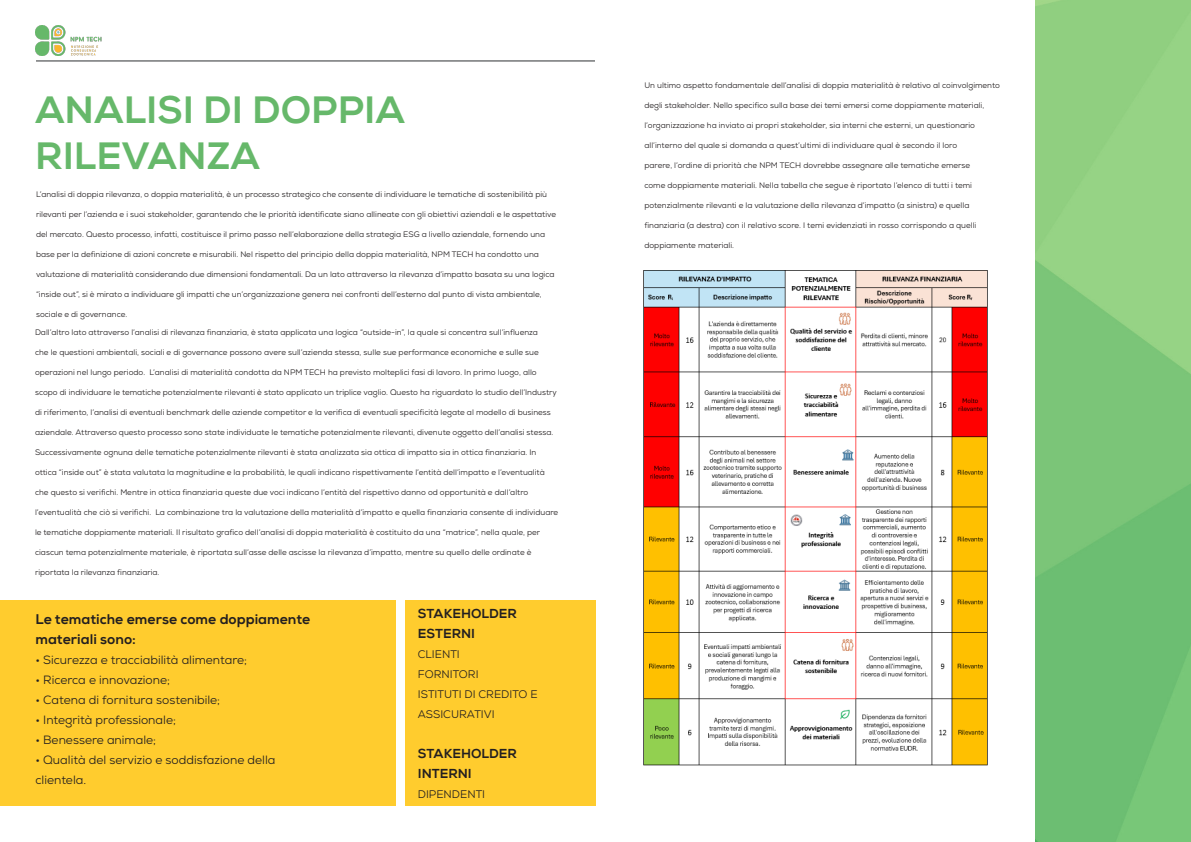
<style>
.page{position:relative;width:1191px;height:842px;background:#fff}
.page>*{position:absolute;margin:0;border:0;box-sizing:border-box;transform-origin:0 0}
.t1{font:800 38px/45.6px "Nexa";color:#66b86a}
.t2{font:800 14px/20px "Nexa";color:#231f20}
.t3{font:800 13px/20px "Nexa";color:#231f20}
.t4{font:12px/20px "Nexa";color:#231f20}
.t5{font:11px/20px "Nexa";color:#231f20}
.t6{font:8px "Nexa";color:#231f20}
</style>
<div class="page">
<hr style="left:36px;top:60px;width:1119px;height:1px;background:#2f3234">
<img style="left:35px;top:26px;width:67px;height:30px">
<div style="left:595px;top:34px;width:462px;height:48px;background:#fff"></div>
<div style="left:0;top:600px;width:395px;height:206px;background:#ffcc2e"></div>
<div style="left:404px;top:600px;width:191px;height:206px;background:#ffcc2e"></div>
<img style="left:643px;top:270px;width:345px;height:496px">
<img style="left:1035px;top:0;width:156px;height:842px">
<h1 class="t1" style="left:35px;top:88px;width:371px">ANALISI DI DOPPIA<br>RILEVANZA</h1>
<p class="t6" style="left:36px;top:189px;width:512px">L’analisi di doppia rilevanza, o doppia materialità, è un processo strategico che consente di individuare le tematiche di sostenibilità più</p>
<p class="t6" style="left:36px;top:209px;width:521px">rilevanti per l’azienda e i suoi stakeholder, garantendo che le priorità identificate siano allineate con gli obiettivi aziendali e le aspettative</p>
<p class="t6" style="left:36px;top:229px;width:510px">del mercato. Questo processo, infatti, costituisce il primo passo nell’elaborazione della strategia ESG a livello aziendale, fornendo una</p>
<p class="t6" style="left:36px;top:249px;width:504px">base per la definizione di azioni concrete e misurabili. Nel rispetto del principio della doppia materialità, NPM TECH ha condotto una</p>
<p class="t6" style="left:36px;top:269px;width:520px">valutazione di materialità considerando due dimensioni fondamentali. Da un lato attraverso la rilevanza d’impatto basata su una logica</p>
<p class="t6" style="left:36px;top:289px;width:507px">“inside out”, si è mirato a individuare gli impatti che un’organizzazione genera nei confronti dell’esterno dal punto di vista ambientale,</p>
<p class="t6" style="left:36px;top:309px;width:93px">sociale e di governance.</p>
<p class="t6" style="left:35px;top:327px;width:504px">Dall’altro lato attraverso l’analisi di rilevanza finanziaria, è stata applicata una logica “outside-in”, la quale si concentra sull’influenza</p>
<p class="t6" style="left:35px;top:347px;width:505px">che le questioni ambientali, sociali e di governance possono avere sull’azienda stessa, sulle sue performance economiche e sulle sue</p>
<p class="t6" style="left:35px;top:367px;width:503px">operazioni nel lungo periodo. L’analisi di materialità condotta da NPM TECH ha previsto molteplici fasi di lavoro. In primo luogo, allo</p>
<p class="t6" style="left:35px;top:387px;width:523px">scopo di individuare le tematiche potenzialmente rilevanti è stato applicato un triplice vaglio. Questo ha riguardato lo studio dell’Industry</p>
<p class="t6" style="left:35px;top:407px;width:517px">di riferimento, l’analisi di eventuali benchmark delle aziende competitor e la verifica di eventuali specificità legate al modello di business</p>
<p class="t6" style="left:35px;top:427px;width:520px">aziendale. Attraverso questo processo sono state individuate le tematiche potenzialmente rilevanti, divenute oggetto dell’analisi stessa.</p>
<p class="t6" style="left:35px;top:447px;width:503px">Successivamente ognuna delle tematiche potenzialmente rilevanti è stata analizzata sia ottica di impatto sia in ottica finanziaria. In</p>
<p class="t6" style="left:35px;top:467px;width:511px">ottica “inside out” è stata valutata la magnitudine e la probabilità, le quali indicano rispettivamente l’entità dell’impatto e l’eventualità</p>
<p class="t6" style="left:35px;top:487px;width:495px">che questo si verifichi. Mentre in ottica finanziaria queste due voci indicano l’entità del rispettivo danno od opportunità e dall’altro</p>
<p class="t6" style="left:35px;top:507px;width:525px">l’eventualità che ciò si verifichi. La combinazione tra la valutazione della materialità d’impatto e quella finanziaria consente di individuare</p>
<p class="t6" style="left:35px;top:527px;width:507px">le tematiche doppiamente materiali. Il risultato grafico dell’analisi di doppia materialità è costituito da una “matrice”, nella quale, per</p>
<p class="t6" style="left:35px;top:547px;width:498px">ciascun tema potenzialmente materiale, è riportata sull’asse delle ascisse la rilevanza d’impatto, mentre su quello delle ordinate è</p>
<p class="t6" style="left:35px;top:567px;width:126px">riportata la rilevanza finanziaria.</p>
<h2 class="t2" style="left:35px;top:609px;width:276px">Le tematiche emerse come doppiamente materiali sono:</h2>
<h3 class="t4" style="left:35px;top:650px;width:213px">• Sicurezza e tracciabilità alimentare;</h3>
<h3 class="t4" style="left:35px;top:670px;width:136px">• Ricerca e innovazione;</h3>
<h3 class="t4" style="left:35px;top:690px;width:186px">• Catena di fornitura sostenibile;</h3>
<h3 class="t4" style="left:35px;top:710px;width:142px">• Integrità professionale;</h3>
<h3 class="t4" style="left:35px;top:730px;width:122px">• Benessere animale;</h3>
<h3 class="t4" style="left:35px;top:750px;width:241px">• Qualità del servizio e soddisfazione della clientela.</h3>
<h3 class="t3" style="left:418px;top:603px;width:101px">STAKEHOLDER<br>ESTERNI</h3>
<h3 class="t5" style="left:418px;top:644px;width:121px">CLIENTI<br>FORNITORI<br>ISTITUTI DI CREDITO E<br>ASSICURATIVI</h3>
<h3 class="t3" style="left:418px;top:743px;width:101px">STAKEHOLDER<br>INTERNI</h3>
<h3 class="t5" style="left:418px;top:784px;width:69px">DIPENDENTI</h3>
<p class="t6" style="left:644px;top:80px;width:357px">Un ultimo aspetto fondamentale dell’analisi di doppia materialità è relativo al coinvolgimento</p>
<p class="t6" style="left:644px;top:100px;width:341px">degli stakeholder. Nello specifico sulla base dei temi emersi come doppiamente materiali,</p>
<p class="t6" style="left:644px;top:120px;width:332px">l’organizzazione ha inviato ai propri stakeholder, sia interni che esterni, un questionario</p>
<p class="t6" style="left:644px;top:140px;width:314px">all’interno del quale si domanda a quest’ultimi di individuare qual è secondo il loro</p>
<p class="t6" style="left:644px;top:160px;width:327px">parere, l’ordine di priorità che NPM TECH dovrebbe assegnare alle tematiche emerse</p>
<p class="t6" style="left:644px;top:180px;width:329px">come doppiamente materiali. Nella tabella che segue è riportato l’elenco di tutti i temi</p>
<p class="t6" style="left:644px;top:200px;width:326px">potenzialmente rilevanti e la valutazione della rilevanza d’impatto (a sinistra) e quella</p>
<p class="t6" style="left:644px;top:220px;width:333px">finanziaria (a destra) con il relativo score. I temi evidenziati in rosso corrispondo a quelli</p>
<p class="t6" style="left:644px;top:240px;width:91px">doppiamente materiali.</p>
</div>
